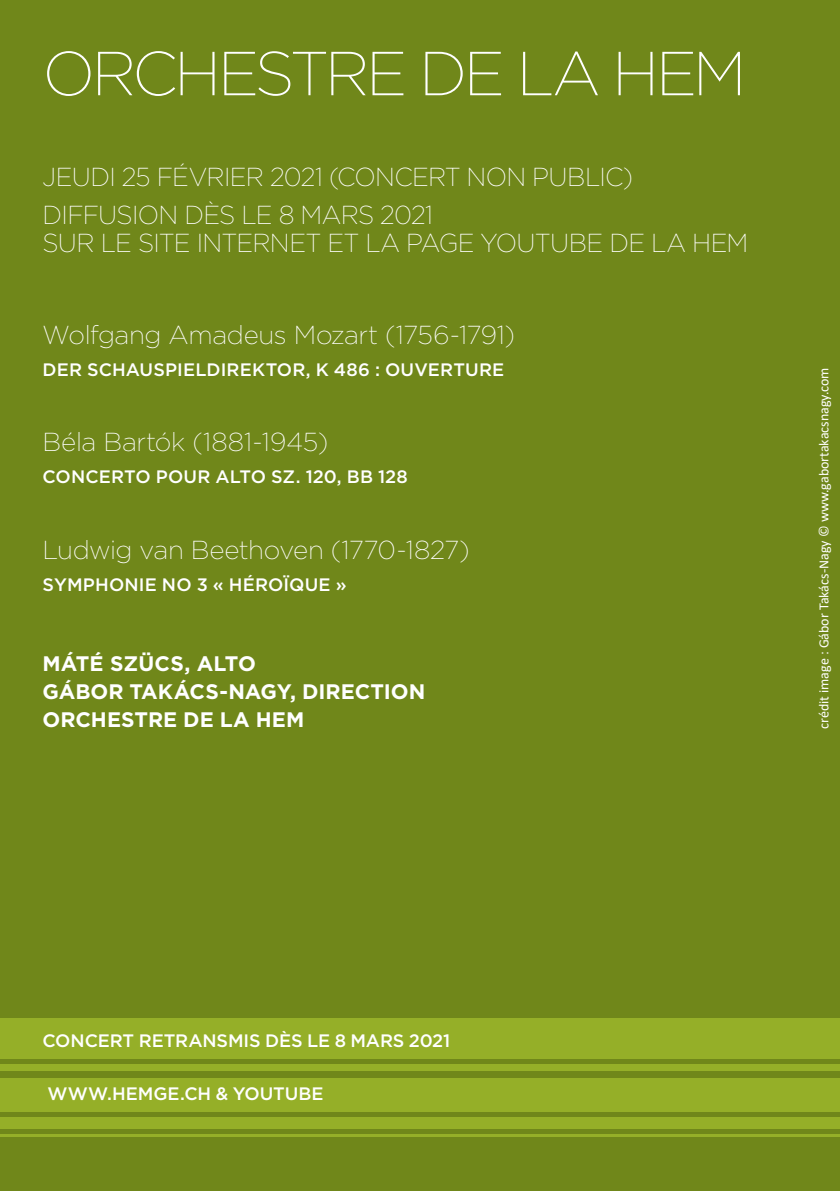
<style>
.page{position:relative;width:840px;height:1191px;background:#fff}
.page>*{position:absolute;margin:0;border:0;box-sizing:border-box;transform-origin:0 0}
.t1{font:200 62px "Gotham";letter-spacing:-.055em;color:#fff}
.t2{font:200 26px/38px "Gotham";letter-spacing:-.025em;color:#fff}
.t3{font:700 21px "Gotham";color:#fff}
.t4{font:500 18px "Gotham";color:#fff}
.t5{font:14px "Calibri";color:#fff}
</style>
<div class="page">
<div style="left:0;top:0;width:839px;height:1191px;background:#70871a"></div>
<hr style="left:0;top:1134px;width:839px;height:3px;background:#95af28">
<div style="left:0;top:1018px;width:839px;height:41px;background:#95af28"></div>
<div style="left:0;top:1064px;width:839px;height:6px;background:#95af28"></div>
<div style="left:0;top:1078px;width:839px;height:33px;background:#95af28"></div>
<div style="left:0;top:1117px;width:839px;height:11px;background:#95af28"></div>
<p class="t1" style="left:43px;top:35px;width:705px">ORCHESTRE DE LA HEM</p>
<p class="t2" style="left:43px;top:157px;width:591px">JEUDI 25 FÉVRIER 2021 (CONCERT NON PUBLIC)<br>DIFFUSION DÈS LE 8 MARS 2021</p>
<p class="t2" style="left:43px;top:223px;width:707px">SUR LE SITE INTERNET ET LA PAGE YOUTUBE DE LA HEM</p>
<p class="t2" style="left:43px;top:315px;width:474px">Wolfgang Amadeus Mozart (1756-1791)</p>
<p class="t4" style="left:43px;top:358px;width:463px">DER SCHAUSPIELDIREKTOR, K 486 : OUVERTURE</p>
<p class="t2" style="left:43px;top:422px;width:287px">Béla Bartók (1881-1945)</p>
<p class="t4" style="left:43px;top:465px;width:366px">CONCERTO POUR ALTO SZ. 120, BB 128</p>
<p class="t2" style="left:43px;top:530px;width:428px">Ludwig van Beethoven (1770-1827)</p>
<p class="t4" style="left:43px;top:572px;width:305px">SYMPHONIE NO 3 « HÉROÏQUE »</p>
<p class="t3" style="left:43px;top:649px;width:215px">MÁTÉ SZÜCS, ALTO</p>
<p class="t3" style="left:43px;top:677px;width:384px">GÁBOR TAKÁCS-NAGY, DIRECTION</p>
<p class="t3" style="left:43px;top:705px;width:263px">ORCHESTRE DE LA HEM</p>
<p class="t5" style="left:813px;top:729px;width:363px;rotate:-90deg">crédit image : Gábor Takács-Nagy © www.gabortakacsnagy.com</p>
<p class="t4" style="left:43px;top:1028px;width:409px">CONCERT RETRANSMIS DÈS LE 8 MARS 2021</p>
<p class="t4" style="left:47px;top:1082px;width:277px">WWW.HEMGE.CH &amp; YOUTUBE</p>
</div>
